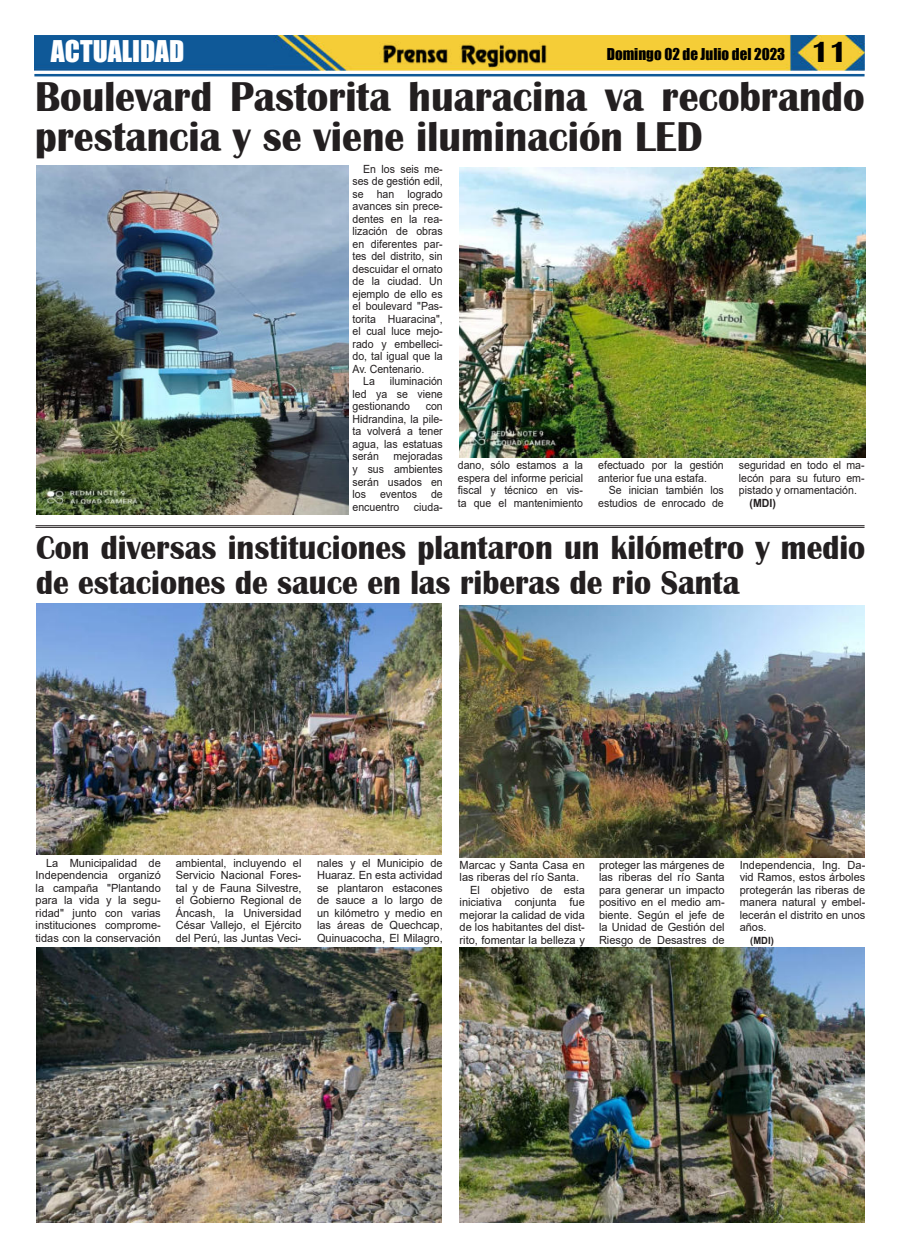
<style>
.page{position:relative;width:900px;height:1258px;background:#fff}
.page>*{position:absolute;margin:0;border:0;box-sizing:border-box;transform-origin:0 0}
.t1{font:700 42.88px/40px "Britannic";color:#231f20;scale:.93 1}
.t2{font:700 34.25px/35px "Britannic";color:#231f20;scale:.92 1}
.t3{font:27.5px "Impact";color:#fff}
.t4{font:15px "Impact";color:#000}
.t5{font:11.25px/12.5px "Arial";color:#231f20;text-align:justify}
.t6{font:11.25px/12.5px "Arial";color:#231f20;text-align:justify;scale:.94 1}
.t7{font:700 11.25px "Arial";color:#231f20;scale:.94 1}
.t8{font:700 10px "Arial";color:#231f20;scale:.94 1}
.s1{font-family:"Britannic";font-weight:700;font-size:30px}
</style>
<div class="page">
<img style="left:34px;top:35px;width:831px;height:36px">
<hr style="left:34px;top:74px;width:831px;height:2px;background:#0f5998">
<img style="left:380px;top:41px;width:169px;height:27px">
<hr style="left:36px;top:525px;width:829px;height:1px;background:#231f20">
<hr style="left:36px;top:527px;width:829px;height:1px;background:#231f20">
<img style="left:36px;top:603px;width:406px;height:252px">
<img style="left:459px;top:168px;width:406px;height:290px">
<img style="left:37px;top:166px;width:312px;height:348px">
<img style="left:459px;top:948px;width:406px;height:274px">
<img style="left:36px;top:948px;width:406px;height:274px">
<img style="left:459px;top:605px;width:406px;height:252px">
<h3 class="t3" style="left:51px;top:36px;width:135px">ACTUALIDAD</h3>
<h3 class="t4" style="left:607px;top:48px;width:242px">Domingo 02 de Julio del 2023 <span class="s1">11</span></h3>
<h1 class="t1" style="left:35px;top:76px;width:893px">Boulevard Pastorita huaracina va recobrando prestancia y se viene iluminación LED</h1>
<p class="t6" style="left:363px;top:164px;width:86px">En los seis me-</p>
<p class="t6" style="left:352px;top:176px;width:98px">ses de gestión edil,</p>
<p class="t6" style="left:352px;top:189px;width:98px">se han logrado</p>
<p class="t6" style="left:352px;top:201px;width:98px">avances sin prece-</p>
<p class="t6" style="left:352px;top:214px;width:98px">dentes en la rea-</p>
<p class="t6" style="left:352px;top:226px;width:98px">lización de obras</p>
<p class="t6" style="left:352px;top:239px;width:98px">en diferentes par-</p>
<p class="t6" style="left:352px;top:251px;width:98px">tes del distrito, sin</p>
<p class="t6" style="left:352px;top:264px;width:98px">descuidar el ornato</p>
<p class="t6" style="left:352px;top:276px;width:98px">de la ciudad. Un</p>
<p class="t6" style="left:352px;top:289px;width:98px">ejemplo de ello es</p>
<p class="t6" style="left:352px;top:301px;width:98px">el boulevard "Pas-</p>
<p class="t6" style="left:352px;top:314px;width:98px">torita Huaracina",</p>
<p class="t6" style="left:352px;top:326px;width:98px">el cual luce mejo-</p>
<p class="t6" style="left:352px;top:339px;width:98px">rado y embelleci-</p>
<p class="t6" style="left:352px;top:351px;width:98px">do, tal igual que la</p>
<p class="t6" style="left:352px;top:364px;width:78px">Av. Centenario.</p>
<p class="t6" style="left:363px;top:376px;width:14px">La</p>
<p class="t6" style="left:352px;top:376px;width:98px;text-indent:37px">iluminación led ya se viene gestionando</p>
<p class="t6" style="left:352px;top:401px;width:98px;text-indent:73px">con Hidrandina, la pile&shy;ta volverá a tener agua, las estatuas serán</p>
<p class="t6" style="left:352px;top:451px;width:98px;text-indent:41px">mejoradas y sus ambientes serán usados en los eventos de encuentro</p>
<p class="t6" style="left:458px;top:460px;width:135px">dano, sólo estamos a la espera del informe pericial fiscal y técnico en vis&shy;ta que el mantenimiento</p>
<p class="t6" style="left:598px;top:460px;width:135px">efectuado por la gestión anterior fue una estafa.</p>
<p class="t6" style="left:739px;top:460px;width:135px">seguridad en todo el ma&shy;lecón para su futuro em&shy;pistado y ornamentación.</p>
<p class="t7" style="left:750px;top:499px;width:30px">(MDI)</p>
<h2 class="t2" style="left:36px;top:530px;width:903px">Con diversas instituciones plantaron un kilómetro y medio de estaciones de sauce en las riberas de rio Santa</h2>
<p class="t6" style="left:598px;top:485px;width:135px;text-align:right">Se inician también los estudios de enrocado de</p>
<p class="t6" style="left:414px;top:501px;width:32px">ciuda-</p>
<p class="t5" style="left:36px;top:857px;width:127px;text-indent:11px">La Municipalidad de Independencia organizó la campaña "Plantando para la vida y la segu&shy;ridad" junto con varias instituciones comprome&shy;tidas con la conservación</p>
<p class="t5" style="left:176px;top:857px;width:127px">ambiental, incluyendo el Servicio Nacional Fores&shy;tal y de Fauna Silvestre, el Gobierno Regional de Áncash, la Universidad César Vallejo, el Ejército del Perú, las Juntas Veci-</p>
<p class="t5" style="left:317px;top:857px;width:127px">nales y el Municipio de Huaraz. En esta actividad se plantaron estacones de sauce a lo largo de un kilómetro y medio en las áreas de Quechcap, Quinuacocha, El Milagro,</p>
<p class="t5" style="left:460px;top:860px;width:127px">Marcac y Santa Casa en</p>
<p class="t5" style="left:460px;top:872px;width:121px">las riberas del río Santa.</p>
<p class="t5" style="left:470px;top:885px;width:116px">El objetivo de esta</p>
<p class="t5" style="left:460px;top:897px;width:127px">iniciativa conjunta fue</p>
<p class="t5" style="left:460px;top:910px;width:127px">mejorar la calidad de vida</p>
<p class="t5" style="left:460px;top:922px;width:127px">de los habitantes del dist-</p>
<p class="t5" style="left:460px;top:935px;width:127px">rito, fomentar la belleza y</p>
<p class="t5" style="left:599px;top:860px;width:127px">proteger las márgenes de las riberas del río Santa para generar un impacto positivo en el medio am&shy;biente. Según el jefe de la Unidad de Gestión del Riesgo de Desastres de</p>
<p class="t5" style="left:740px;top:860px;width:127px">Independencia, Ing. Da&shy;vid Ramos, estos árboles protegerán las riberas de manera natural y embel&shy;lecerán el distrito en unos años.</p>
<p class="t8" style="left:750px;top:936px;width:26px">(MDI)</p>
</div>
